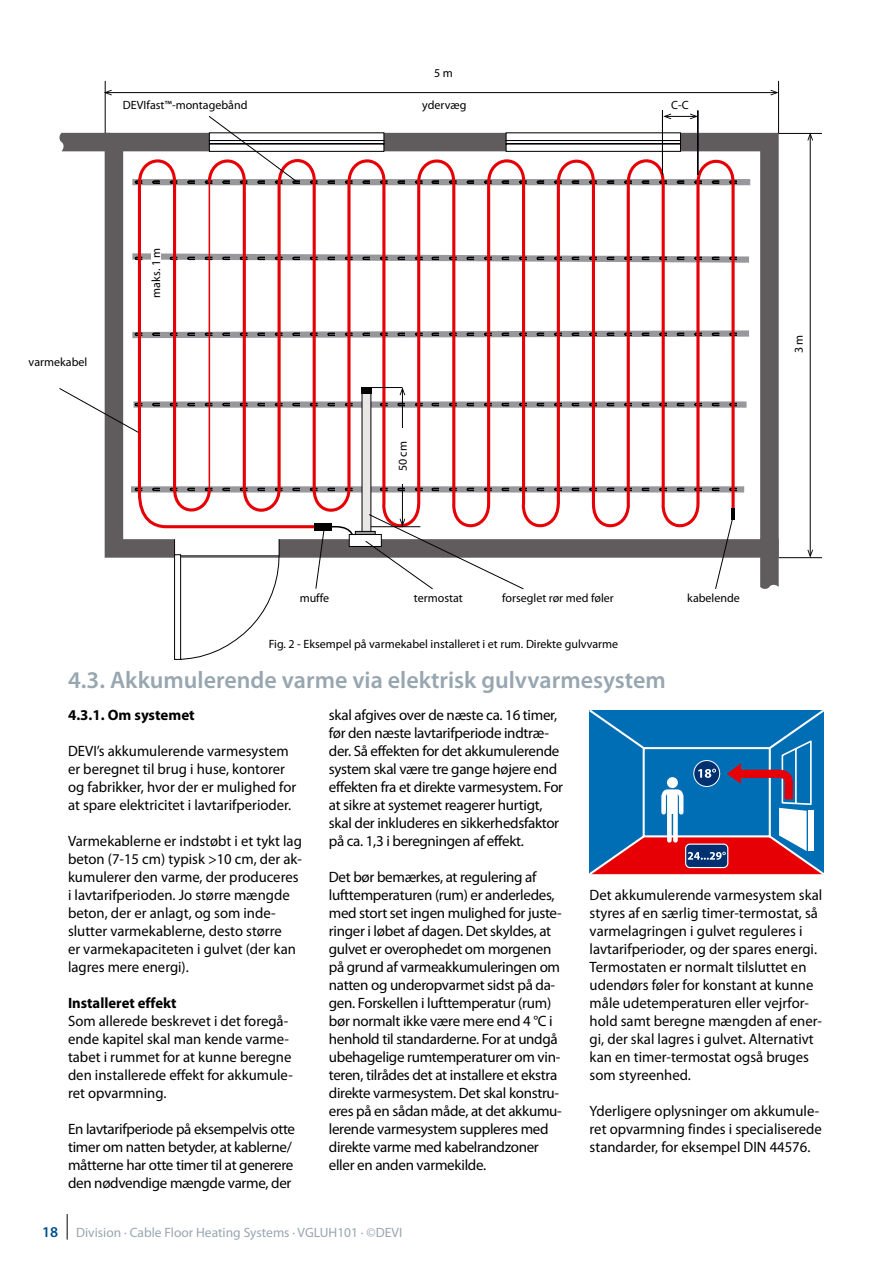
<style>
.page{position:relative;width:893px;height:1263px;background:#fff}
.page>*{position:absolute;margin:0;border:0;box-sizing:border-box;transform-origin:0 0}
.t1{font:600 24px "Myriad Pro";color:#98a6b0}
.t2{font:15px/18px "Myriad Pro";letter-spacing:-.01em;color:#000}
.t3{font:700 15px "Myriad Pro";color:#000}
.t4{font:13.5px "Myriad Pro";color:#98a6b0}
.t5{font:12px "Myriad Pro";color:#000}
.s1{font-weight:600;font-size:15px;color:#004f86}
</style>
<div class="page">
<svg style="left:734px;top:133px;width:45px;height:425px"></svg>
<svg style="left:174px;top:589px;width:100px;height:71px"></svg>
<hr style="left:779px;top:557px;width:43px;height:1px;background:#030005">
<hr style="left:779px;top:133px;width:43px;height:1px;background:#030005">
<hr style="left:810px;top:135px;width:1px;height:420px;background:#030005">
<svg style="left:807px;top:133px;width:6px;height:8px"></svg>
<svg style="left:807px;top:550px;width:6px;height:8px"></svg>
<hr style="left:662px;top:110px;width:1px;height:65px;background:#030005">
<hr style="left:698px;top:110px;width:1px;height:65px;background:#030005">
<svg style="left:664px;top:114px;width:34px;height:2px"></svg>
<hr style="left:778px;top:81px;width:1px;height:52px;background:#030005">
<hr style="left:105px;top:81px;width:1px;height:52px;background:#030005">
<hr style="left:106px;top:92px;width:670px;height:1px;background:#030005">
<svg style="left:104px;top:90px;width:8px;height:5px"></svg>
<svg style="left:770px;top:90px;width:8px;height:5px"></svg>
<svg style="left:760px;top:538px;width:19px;height:51px"></svg>
<svg style="left:59px;top:116px;width:675px;height:473px"></svg>
<div style="left:151px;top:247px;width:9px;height:51px;background:#fff"></div>
<div style="left:391px;top:429px;width:23px;height:55px;background:#fff"></div>
<svg style="left:589px;top:710px;width:235px;height:165px;background:#416a9e"></svg>
<svg style="left:67px;top:1214px;width:1px;height:25px"></svg>
<p class="t5" style="left:434px;top:66px;width:20px">5 m</p>
<p class="t5" style="left:123px;top:98px;width:126px">DEVIfast™-montagebånd</p>
<p class="t5" style="left:422px;top:98px;width:46px">ydervæg</p>
<p class="t5" style="left:671px;top:98px;width:19px">C-C</p>
<p class="t5" style="left:29px;top:355px;width:60px">varmekabel</p>
<p class="t5" style="left:150px;top:297px;width:51px;rotate:-90deg">maks. 1 m</p>
<p class="t5" style="left:300px;top:591px;width:31px">muffe</p>
<p class="t5" style="left:396px;top:471px;width:32px;rotate:-90deg">50 cm</p>
<p class="t5" style="left:414px;top:591px;width:50px">termostat</p>
<p class="t5" style="left:502px;top:591px;width:113px">forseglet rør med føler</p>
<p class="t5" style="left:687px;top:591px;width:54px">kabelende</p>
<p class="t5" style="left:269px;top:637px;width:351px">Fig. 2 - Eksempel på varmekabel installeret i et rum. Direkte gulvvarme</p>
<p class="t5" style="left:792px;top:353px;width:20px;rotate:-90deg">3 m</p>
<h1 class="t1" style="left:68px;top:666px;width:599px">4.3. Akkumulerende varme via elektrisk gulvvarmesystem</h1>
<p class="t3" style="left:68px;top:707px;width:128px">4.3.1. Om systemet</p>
<p class="t2" style="left:68px;top:742px;width:230px">DEVI’s akkumulerende varmesystem er beregnet til brug i huse, kontorer og fabrikker, hvor der er mulighed for at spare elektricitet i lavtarifperioder.</p>
<p class="t2" style="left:68px;top:832px;width:235px">Varmekablerne er indstøbt i et tykt lag beton (7-15 cm) typisk &gt;10 cm, der ak&shy;kumulerer den varme, der produceres i lavtarifperioden. Jo større mængde beton, der er anlagt, og som inde&shy;slutter varmekablerne, desto større<br>er varmekapaciteten i gulvet (der kan lagres mere energi).</p>
<p class="t3" style="left:68px;top:995px;width:110px">Installeret effekt</p>
<p class="t2" style="left:68px;top:1012px;width:226px">Som allerede beskrevet i det foregå&shy;ende kapitel skal man kende varme&shy;tabet i rummet for at kunne beregne den installerede effekt for akkumule&shy;ret opvarmning.</p>
<p class="t2" style="left:68px;top:1120px;width:229px">En lavtarifperiode på eksempelvis otte timer om natten betyder, at kablerne/ måtterne har otte timer til at generere den nødvendige mængde varme, der</p>
<p class="t2" style="left:329px;top:706px;width:236px">skal afgives over de næste ca. 16 timer, før den næste lavtarifperiode indtræ&shy;der. Så effekten for det akkumulerende system skal være tre gange højere end effekten fra et direkte varmesystem. For at sikre at systemet reagerer hurtigt, skal der inkluderes en sikkerhedsfaktor på ca. 1,3 i beregningen af effekt.</p>
<p class="t2" style="left:329px;top:868px;width:235px">Det bør bemærkes, at regulering af lufttemperaturen (rum) er anderledes, med stort set ingen mulighed for juste&shy;ringer i løbet af dagen. Det skyldes, at gulvet er overophedet om morgenen på grund af varmeakkumuleringen om natten og underopvarmet sidst på da&shy;gen. Forskellen i lufttemperatur (rum) bør normalt ikke være mere end 4 °C i henhold til standarderne. For at undgå ubehagelige rumtemperaturer om vin&shy;teren, tilrådes det at installere et ekstra direkte varmesystem. Det skal konstru&shy;eres på en sådan måde, at det akkumu&shy;lerende varmesystem suppleres med direkte varme med kabelrandzoner eller en anden varmekilde.</p>
<p class="t2" style="left:590px;top:886px;width:234px">Det akkumulerende varmesystem skal styres af en særlig timer-termostat, så varmelagringen i gulvet reguleres i lavtarifperioder, og der spares energi.<br>Termostaten er normalt tilsluttet en udendørs føler for konstant at kunne måle udetemperaturen eller vejrfor&shy;hold samt beregne mængden af ener&shy;gi, der skal lagres i gulvet. Alternativt kan en timer-termostat også bruges som styreenhed.</p>
<p class="t2" style="left:590px;top:1102px;width:234px">Yderligere oplysninger om akkumule&shy;ret opvarmning findes i specialiserede standarder, for eksempel DIN 44576.</p>
<p class="t4" style="left:42px;top:1225px;width:362px"><span class="s1">18</span> Division · Cable Floor Heating Systems · VGLUH101 · ©DEVI</p>
</div>
